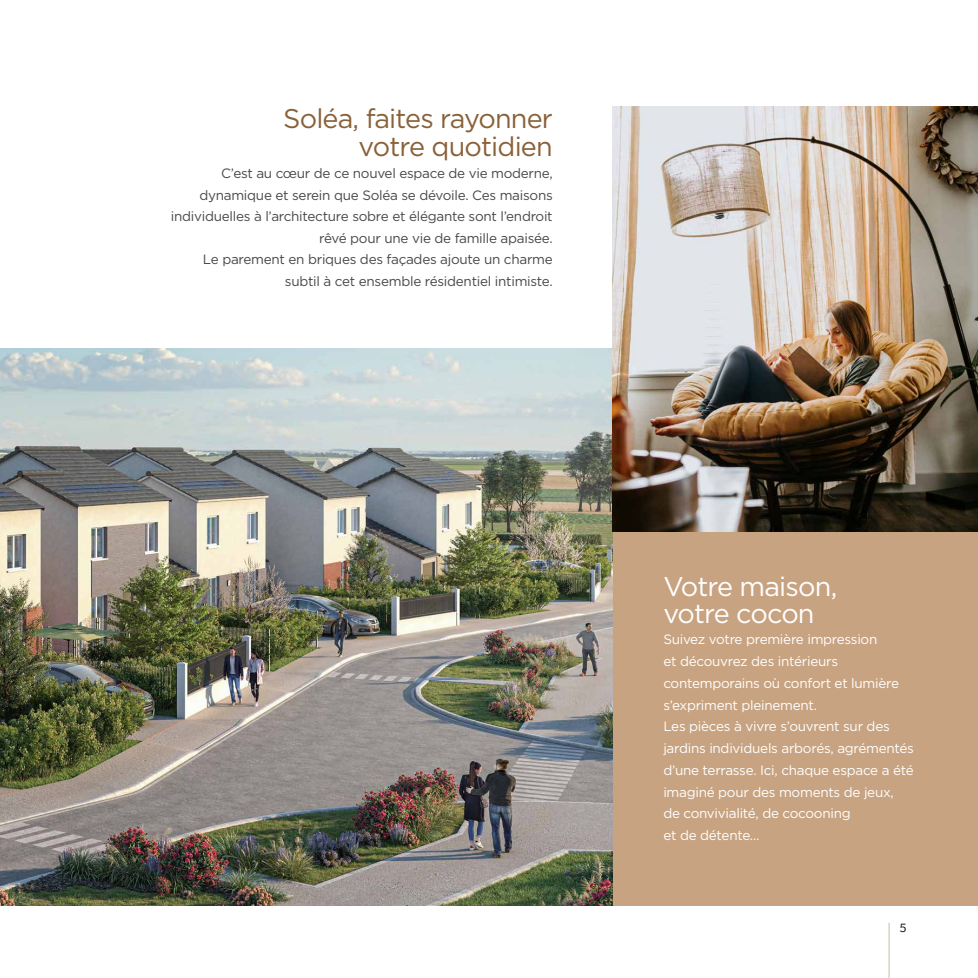
<style>
.page{position:relative;width:978px;height:978px;background:#fff}
.page>*{position:absolute;margin:0;border:0;box-sizing:border-box;transform-origin:0 0}
.t1{font:27px/28.5px "Gotham";letter-spacing:-.03em;color:#896138;text-align:right}
.t2{font:27px/27px "Gotham";letter-spacing:-.03em;color:#fff}
.t3{font:13.5px/21.8px "Gotham";letter-spacing:-.02em;color:#fff}
.t4{font:13.5px/21.6px "Gotham";letter-spacing:-.02em;color:#484848;text-align:right}
.t5{font:12px "Seven One Eight";color:#000}
</style>
<div class="page">
<div style="left:612px;top:531px;width:366px;height:375px;background:#c7a381"></div>
<img style="left:0;top:349px;width:612px;height:557px">
<img style="left:612px;top:106px;width:366px;height:425px">
<hr style="left:889px;top:923px;width:1px;height:55px;background:#c2bfac">
<h1 class="t1" style="left:283px;top:104px;width:271px">Soléa, faites rayonner votre quotidien</h1>
<p class="t4" style="left:171px;top:162px;width:383px">C’est au cœur de ce nouvel espace de vie moderne, dynamique et serein que Soléa se dévoile. Ces maisons individuelles à l’architecture sobre et élégante sont l’endroit rêvé pour une vie de famille apaisée.<br>Le parement en briques des façades ajoute un charme subtil à cet ensemble résidentiel intimiste.</p>
<h1 class="t2" style="left:663px;top:572px;width:175px">Votre maison, votre cocon</h1>
<p class="t3" style="left:663px;top:628px;width:252px">Suivez votre première impression<br>et découvrez des intérieurs contemporains où confort et lumière s’expriment pleinement.<br>Les pièces à vivre s’ouvrent sur des jardins individuels arborés, agrémentés d’une terrasse. Ici, chaque espace a été imaginé pour des moments de jeux,<br>de convivialité, de cocooning<br>et de détente…</p>
<p class="t5" style="left:899px;top:920px;width:9px">5</p>
</div>
